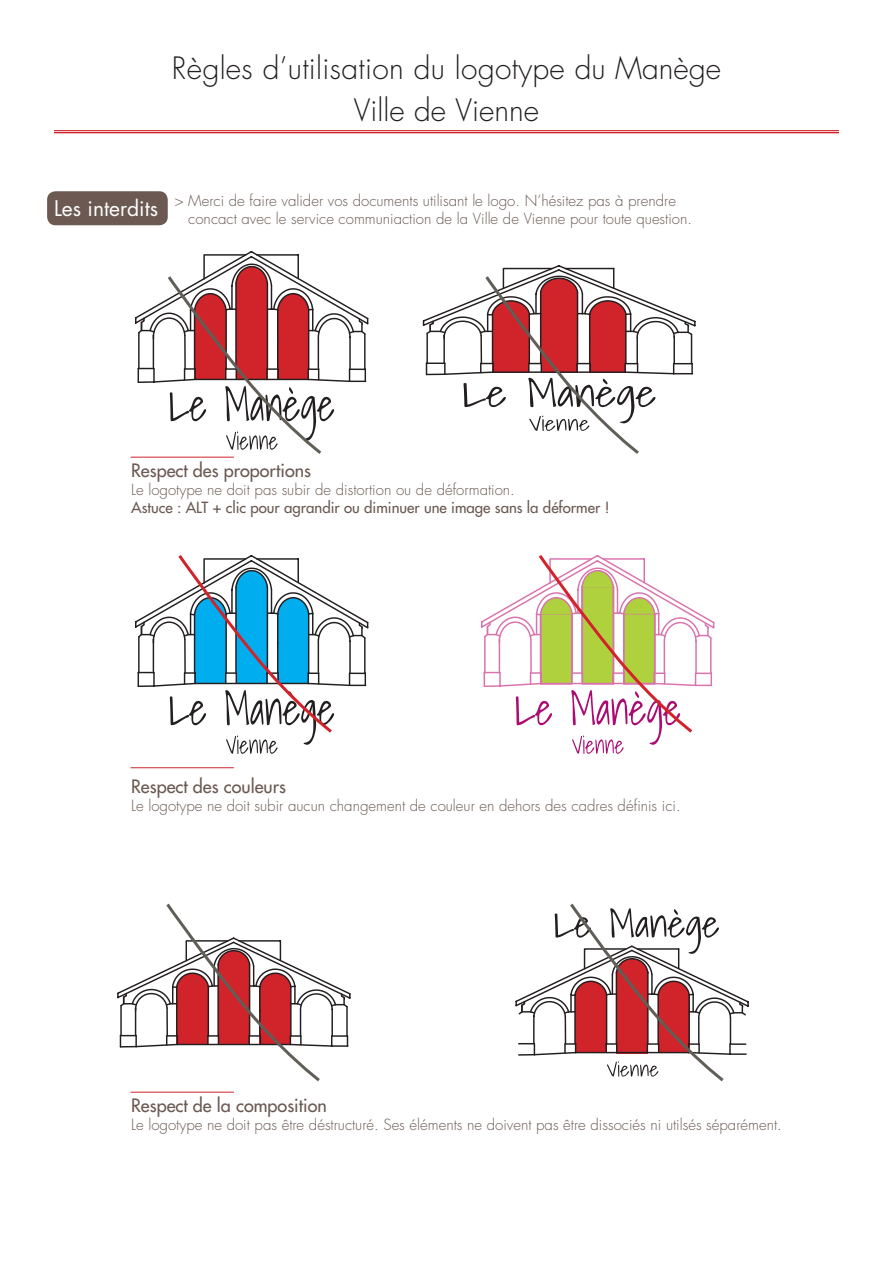
<style>
.page{position:relative;width:893px;height:1263px;background:#fff}
.page>*{position:absolute;margin:0;border:0;box-sizing:border-box;transform-origin:0 0}
.t1{font:300 30px/42px "Futura Std";letter-spacing:.01em;color:#231f20;text-align:center}
.t2{font:21px "Futura Std";color:#fff}
.t3{font:500 18px "Futura Std";color:#6b5952}
.t4{font:300 15px/18px "Futura Std";color:#6b5952}
.t5{font:500 15px "Futura Std";color:#6b5952}
</style>
<div class="page">
<div style="left:47px;top:191px;width:121px;height:34px;background:#6b5952;border-radius:9px"></div>
<hr style="left:131px;top:457px;width:103px;height:1px;background:#d1232a">
<hr style="left:131px;top:767px;width:103px;height:1px;background:#d1232a">
<hr style="left:131px;top:1092px;width:103px;height:1px;background:#d1232a">
<svg style="left:135px;top:555px;width:234px;height:199px"></svg>
<svg style="left:481px;top:555px;width:234px;height:199px"></svg>
<hr style="left:54px;top:130px;width:785px;height:1px;background:#d1232a">
<hr style="left:54px;top:132px;width:785px;height:1px;background:#d1232a">
<svg style="left:135px;top:251px;width:234px;height:203px"></svg>
<svg style="left:422px;top:265px;width:274px;height:189px"></svg>
<svg style="left:117px;top:903px;width:234px;height:179px"></svg>
<svg style="left:515px;top:903px;width:234px;height:179px"></svg>
<h1 class="t1" style="left:172px;top:48px;width:551px">Règles d’utilisation du logotype du Manège<br>Ville de Vienne</h1>
<h2 class="t2" style="left:54px;top:195px;width:106px">Les interdits</h2>
<p class="t4" style="left:188px;top:192px;width:505px;text-indent:-14px">&gt; Merci de faire valider vos documents utilisant le logo. N’hésitez pas à prendre concact avec le service communiaction de la Ville de Vienne pour toute question.</p>
<p class="t3" style="left:131px;top:459px;width:182px">Respect des proportions</p>
<p class="t4" style="left:131px;top:481px;width:385px">Le logotype ne doit pas subir de distortion ou de déformation.</p>
<p class="t5" style="left:131px;top:498px;width:480px">Astuce : ALT + clic pour agrandir ou diminuer une image sans la déformer !</p>
<p class="t3" style="left:131px;top:775px;width:156px">Respect des couleurs</p>
<p class="t4" style="left:131px;top:797px;width:551px">Le logotype ne doit subir aucun changement de couleur en dehors des cadres définis ici.</p>
<p class="t3" style="left:131px;top:1094px;width:197px">Respect de la composition</p>
<p class="t4" style="left:131px;top:1116px;width:652px">Le logotype ne doit pas être déstructuré. Ses éléments ne doivent pas être dissociés ni utilsés séparément.</p>
</div>
